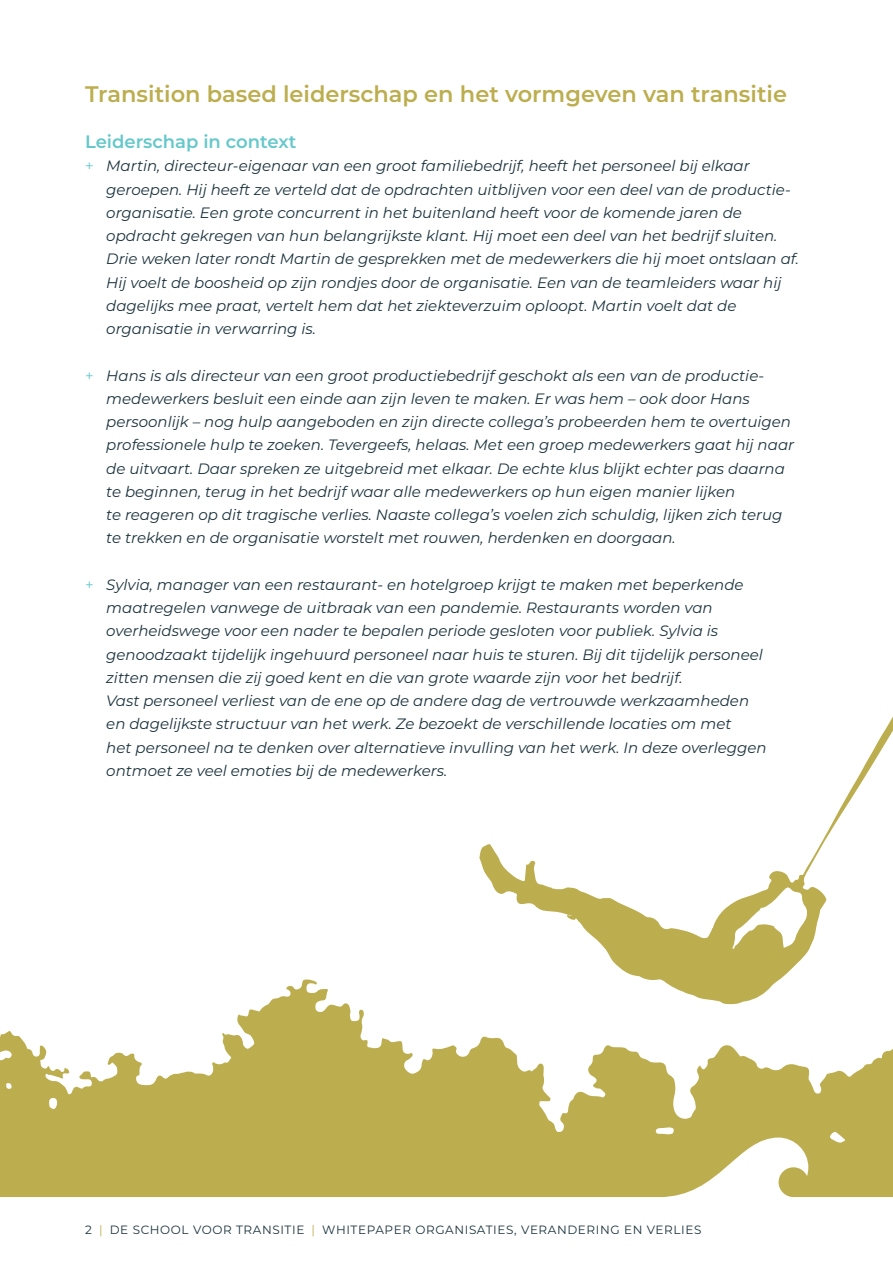
<style>
.page{position:relative;width:893px;height:1263px;background:#fff}
.page>*{position:absolute;margin:0;border:0;box-sizing:border-box;transform-origin:0 0}
.t1{font:600 22.5px "Montserrat";color:#bcae4f}
.t2{font:600 18px "Montserrat";color:#65c8ca}
.t3{font:italic 15px/23.2px "Montserrat";color:#1c333d}
.t4{font:12px "Montserrat";letter-spacing:.05em;color:#1c333d}
.s1{font-style:normal;color:#65c8ca}
.s2{color:#bcae4f}
</style>
<div class="page">
<svg style="left:0;top:979px;width:893px;height:158px;fill:#bcae4f"></svg>
<svg style="left:0;top:1137px;width:893px;height:61px;fill:#bcae4f"></svg>
<svg style="left:479px;top:717px;width:414px;height:287px"></svg>
<h1 class="t1" style="left:85px;top:78px;width:703px">Transition based leiderschap en het vormgeven van transitie</h1>
<p class="t2" style="left:85px;top:129px;width:213px">Leiderschap in context</p>
<p class="t3" style="left:106px;top:154px;width:694px;text-indent:-21px"><span class="s1">+</span> Martin, directeur-eigenaar van een groot familiebedrijf, heeft het personeel bij elkaar geroepen. Hij heeft ze verteld dat de opdrachten uitblijven voor een deel van de productie&shy;organisatie. Een grote concurrent in het buitenland heeft voor de komende jaren de opdracht gekregen van hun belangrijkste klant. Hij moet een deel van het bedrijf sluiten.<br>Drie weken later rondt Martin de gesprekken met de medewerkers die hij moet ontslaan af.<br>Hij voelt de boosheid op zijn rondjes door de organisatie. Een van de teamleiders waar hij dagelijks mee praat, vertelt hem dat het ziekteverzuim oploopt. Martin voelt dat de organisatie in verwarring is.</p>
<p class="t3" style="left:106px;top:363px;width:689px;text-indent:-21px"><span class="s1">+</span> Hans is als directeur van een groot productiebedrijf geschokt als een van de productie&shy;medewerkers besluit een einde aan zijn leven te maken. Er was hem – ook door Hans persoonlijk – nog hulp aangeboden en zijn directe collega’s probeerden hem te overtuigen professionele hulp te zoeken. Tevergeefs, helaas. Met een groep medewerkers gaat hij naar de uitvaart. Daar spreken ze uitgebreid met elkaar. De echte klus blijkt echter pas daarna te beginnen, terug in het bedrijf waar alle medewerkers op hun eigen manier lijken<br>te reageren op dit tragische verlies. Naaste collega’s voelen zich schuldig, lijken zich terug te trekken en de organisatie worstelt met rouwen, herdenken en doorgaan.</p>
<p class="t3" style="left:106px;top:572px;width:662px;text-indent:-21px"><span class="s1">+</span> Sylvia, manager van een restaurant- en hotelgroep krijgt te maken met beperkende maatregelen vanwege de uitbraak van een pandemie. Restaurants worden van overheidswege voor een nader te bepalen periode gesloten voor publiek. Sylvia is genoodzaakt tijdelijk ingehuurd personeel naar huis te sturen. Bij dit tijdelijk personeel zitten mensen die zij goed kent en die van grote waarde zijn voor het bedrijf.<br>Vast personeel verliest van de ene op de andere dag de vertrouwde werkzaamheden en dagelijkste structuur van het werk. Ze bezoekt de verschillende locaties om met<br>het personeel na te denken over alternatieve invulling van het werk. In deze overleggen ontmoet ze veel emoties bij de medewerkers.</p>
<p class="t4" style="left:85px;top:1222px;width:618px">2 <span class="s2">|</span> DE SCHOOL VOOR TRANSITIE <span class="s2">|</span> WHITEPAPER ORGANISATIES, VERANDERING EN VERLIES</p>
</div>
